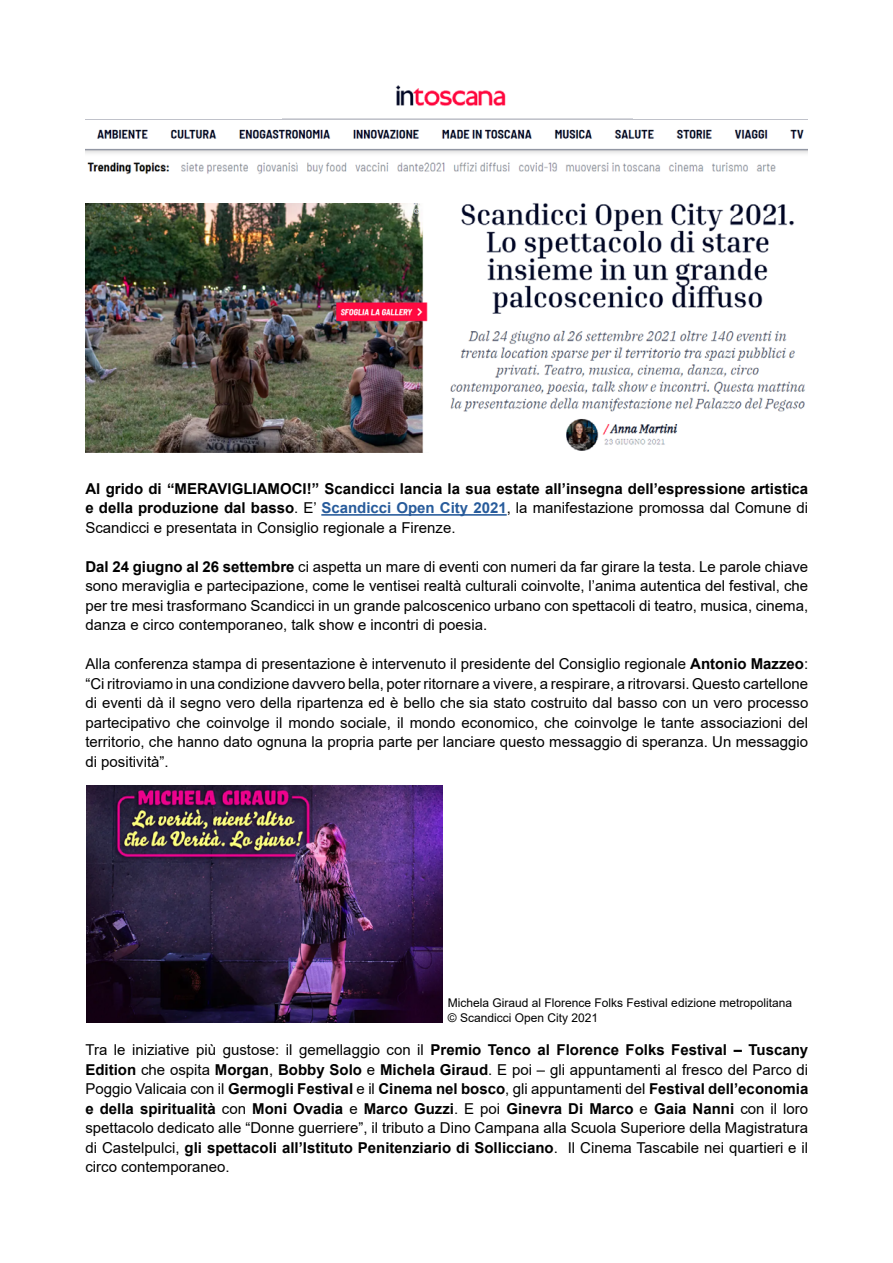
<style>
.page{position:relative;width:893px;height:1263px;background:#fff}
.page>*{position:absolute;margin:0;border:0;box-sizing:border-box;transform-origin:0 0}
.t1{font:15px/19.5px "Arial";color:#000;text-align:justify}
.t2{font:700 15px/19.5px "Arial";color:#000;text-align:justify}
.t3{font:12px/15px "Arial";color:#000}
.s1{font-weight:400}
.s2{color:#275b9b}
.s3{font-weight:700}
</style>
<div class="page">
<hr style="left:321px;top:514px;width:186px;height:2px;background:#275b9b">
<img style="left:86px;top:786px;width:357px;height:237px">
<img style="left:85px;top:85px;width:723px;height:89px">
<img style="left:566px;top:419px;width:112px;height:32px">
<img style="left:85px;top:203px;width:343px;height:249px">
<img style="left:450px;top:203px;width:355px;height:209px">
<div style="left:40px;top:72px;width:242px;height:46px;background:#fff"></div>
<div style="left:634px;top:72px;width:191px;height:46px;background:#fff"></div>
<p class="t2" style="left:85px;top:479px;width:724px">Al grido di “MERAVIGLIAMOCI!” Scandicci lancia la sua estate all’insegna dell’espressione artistica e della produzione dal basso<span class="s1">. E’</span> <span class="s2">Scandicci Open City 2021</span><span class="s1">, la manifestazione promossa dal Comune di Scandicci e presentata in Consiglio regionale a Firenze.</span></p>
<p class="t1" style="left:85px;top:557px;width:724px"><span class="s3">Dal 24 giugno al 26 settembre</span> ci aspetta un mare di eventi con numeri da far girare la testa. Le parole chiave sono meraviglia e partecipazione, come le ventisei realtà culturali coinvolte, l’anima autentica del festival, che per tre mesi trasformano Scandicci in un grande palcoscenico urbano con spettacoli di teatro, musica, cinema, danza e circo contemporaneo, talk show e incontri di poesia.</p>
<p class="t1" style="left:85px;top:654px;width:724px">Alla conferenza stampa di presentazione è intervenuto il presidente del Consiglio regionale <span class="s3">Antonio Mazzeo</span>: “Ci ritroviamo in una condizione davvero bella, poter ritornare a vivere, a respirare, a ritrovarsi. Questo cartellone di eventi dà il segno vero della ripartenza ed è bello che sia stato costruito dal basso con un vero processo partecipativo che coinvolge il mondo sociale, il mondo economico, che coinvolge le tante associazioni del territorio, che hanno dato ognuna la propria parte per lanciare questo messaggio di speranza. Un messaggio di positività”.</p>
<p class="t3" style="left:448px;top:995px;width:346px">Michela Giraud al Florence Folks Festival edizione metropolitana © Scandicci Open City 2021</p>
<p class="t1" style="left:85px;top:1040px;width:724px">Tra le iniziative più gustose: il gemellaggio con il <span class="s3">Premio Tenco al Florence Folks Festival – Tuscany Edition</span> che ospita <span class="s3">Morgan</span>, <span class="s3">Bobby Solo</span> e <span class="s3">Michela Giraud</span>. E poi – gli appuntamenti al fresco del Parco di Poggio Valicaia con il <span class="s3">Germogli Festival</span> e il <span class="s3">Cinema nel bosco</span>, gli appuntamenti del <span class="s3">Festival dell’economia e della spiritualità</span> con <span class="s3">Moni Ovadia</span> e <span class="s3">Marco Guzzi</span>. E poi <span class="s3">Ginevra Di Marco</span> e <span class="s3">Gaia Nanni</span> con il loro spettacolo dedicato alle “Donne guerriere”, il tributo a Dino Campana alla Scuola Superiore della Magistratura di Castelpulci, <span class="s3">gli spettacoli all’Istituto Penitenziario di Sollicciano</span>. Il Cinema Tascabile nei quartieri e il circo contemporaneo.</p>
</div>
